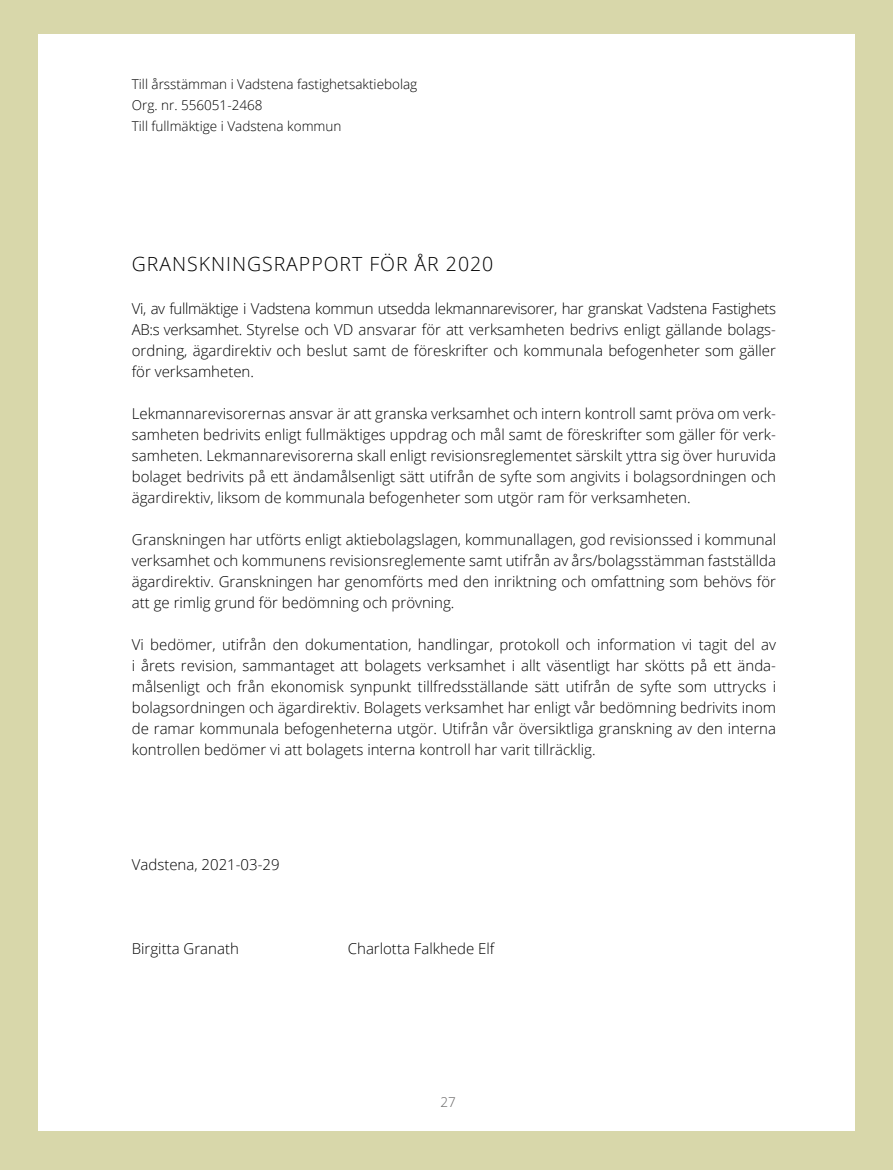
<style>
.page{position:relative;width:893px;height:1170px;background:#fff}
.page>*{position:absolute;margin:0;border:0;box-sizing:border-box;transform-origin:0 0}
.t1{font:300 19.5px "Open Sans";letter-spacing:.05em;color:#000}
.t2{font:300 15px/21px "Open Sans";color:#000;text-align:justify}
.t3{font:300 13.5px/21px "Open Sans";color:#000}
.t4{font:300 13.5px "Open Sans";color:#646363}
</style>
<div class="page">
<div style="left:0;top:0;width:893px;height:1169px;background:#d8d7aa"></div>
<div style="left:38px;top:35px;width:817px;height:1095px;background:#fff"></div>
<p class="t3" style="left:132px;top:73px;width:287px">Till årsstämman i Vadstena fastighetsaktiebolag<br>Org. nr. 556051-2468<br>Till fullmäktige i Vadstena kommun</p>
<h1 class="t1" style="left:132px;top:251px;width:363px">GRANSKNINGSRAPPORT FÖR ÅR 2020</h1>
<p class="t2" style="left:132px;top:297px;width:646px">Vi, av fullmäktige i Vadstena kommun utsedda lekmannarevisorer, har granskat Vadstena Fastighets AB:s verksamhet. Styrelse och VD ansvarar för att verksamheten bedrivs enligt gällande bolags&shy;ordning, ägardirektiv och beslut samt de föreskrifter och kommunala befogenheter som gäller för verksamheten.</p>
<p class="t2" style="left:132px;top:402px;width:646px">Lekmannarevisorernas ansvar är att granska verksamhet och intern kontroll samt pröva om verk&shy;samheten bedrivits enligt fullmäktiges uppdrag och mål samt de föreskrifter som gäller för verk&shy;samheten. Lekmannarevisorerna skall enligt revisionsreglementet särskilt yttra sig över huruvida bolaget bedrivits på ett ändamålsenligt sätt utifrån de syfte som angivits i bolagsordningen och ägardirektiv, liksom de kommunala befogenheter som utgör ram för verksamheten.</p>
<p class="t2" style="left:132px;top:528px;width:646px">Granskningen har utförts enligt aktiebolagslagen, kommunallagen, god revisionssed i kommunal verksamhet och kommunens revisionsreglemente samt utifrån av års/bolagsstämman fastställda ägardirektiv. Granskningen har genomförts med den inriktning och omfattning som behövs för att ge rimlig grund för bedömning och prövning.</p>
<p class="t2" style="left:132px;top:633px;width:646px">Vi bedömer, utifrån den dokumentation, handlingar, protokoll och information vi tagit del av i årets revision, sammantaget att bolagets verksamhet i allt väsentligt har skötts på ett ända&shy;målsenligt och från ekonomisk synpunkt tillfredsställande sätt utifrån de syfte som uttrycks i bolagsordningen och ägardirektiv. Bolagets verksamhet har enligt vår bedömning bedrivits inom de ramar kommunala befogenheterna utgör. Utifrån vår översiktliga granskning av den interna kontrollen bedömer vi att bolagets interna kontroll har varit tillräcklig.</p>
<p class="t2" style="left:132px;top:854px;width:149px">Vadstena, 2021-03-29</p>
<p class="t2" style="left:132px;top:938px;width:109px">Birgitta Granath</p>
<p class="t2" style="left:348px;top:938px;width:148px">Charlotta Falkhede Elf</p>
<p class="t4" style="left:441px;top:1092px;width:17px">27</p>
<p class="t4" style="left:441px;top:1102px;width:17px">27</p>
</div>
